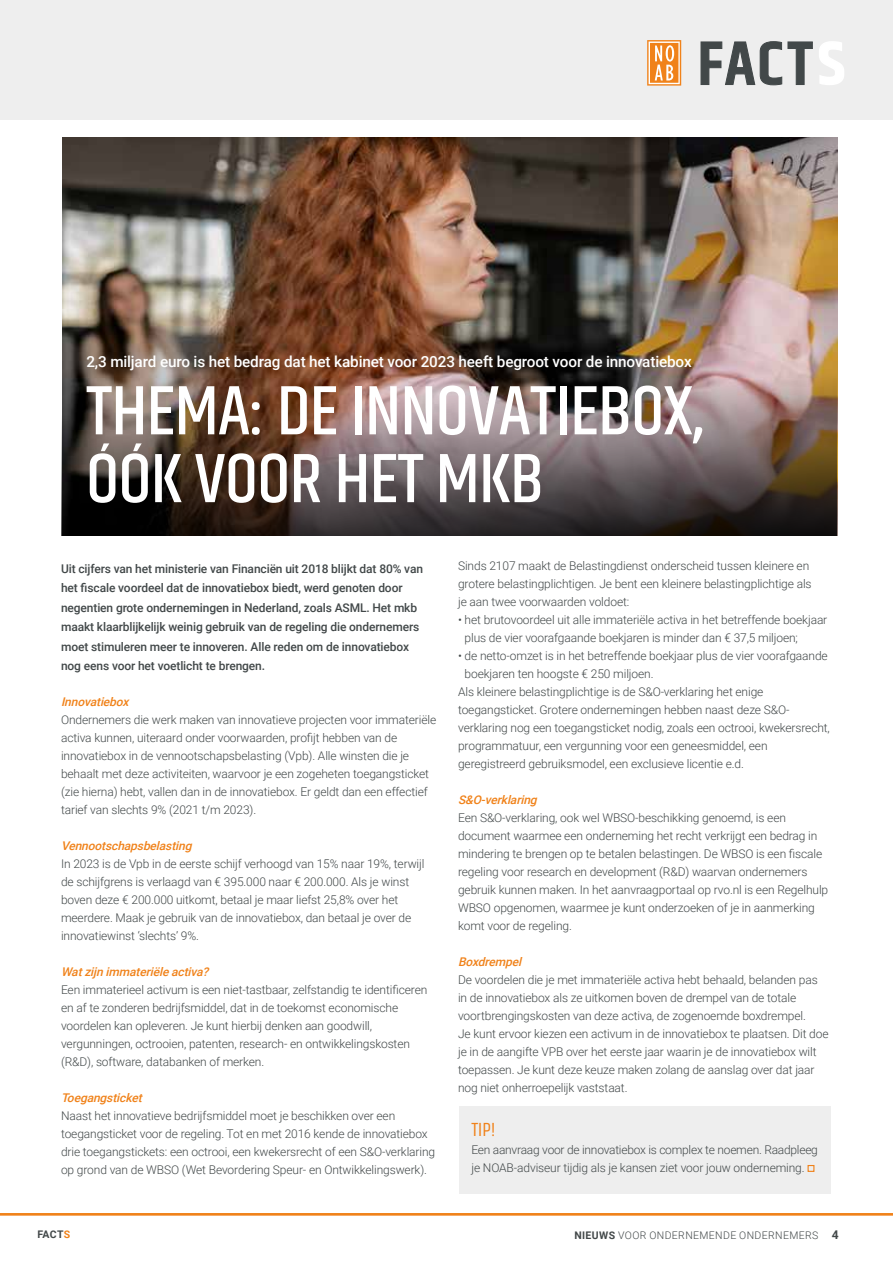
<style>
.page{position:relative;width:893px;height:1263px;background:#fff}
.page>*{position:absolute;margin:0;border:0;box-sizing:border-box;transform-origin:0 0}
.t1{font:500 70.95px/67.8px "Khand";letter-spacing:-.01em;color:#fff}
.t2{font:19.5px "Khand";color:#f0821a}
.t3{font:500 15.3px "Roboto";letter-spacing:-.01em;color:#fff}
.t4{font:300 12px/18px "Roboto";letter-spacing:-.01em;color:#424849}
.t5{font:500 12px/19.5px "Roboto";letter-spacing:-.01em;color:#424849}
.t6{font:italic 500 12px "Roboto";color:#f0821a}
.t7{font:300 10.5px "Roboto";letter-spacing:.035em;color:#424849}
.t8{font:700 10.5px "Roboto";letter-spacing:.025em;color:#424849}
.s1{color:#f0821a}
.s2{font-weight:700}
.s3{font-weight:700;font-size:12px}
</style>
<div class="page">
<hr style="left:0;top:1213px;width:893px;height:3px;background:#f0821a">
<div style="left:0;top:0;width:893px;height:120px;background:#eee"></div>
<svg style="left:647px;top:40px;width:34px;height:46px;background:#f4a962"></svg>
<svg style="left:700px;top:41px;width:144px;height:45px"></svg>
<img style="left:63px;top:138px;width:774px;height:140px">
<img style="left:62px;top:278px;width:775px;height:258px">
<div style="left:459px;top:1106px;width:372px;height:88px;background:#eee"></div>
<svg style="left:807px;top:1165px;width:8px;height:7px"></svg>
<p class="t3" style="left:86px;top:351px;width:607px">2,3 miljard euro is het bedrag dat het kabinet voor 2023 heeft begroot voor de innovatiebox</p>
<h1 class="t1" style="left:86px;top:381px;width:619px">THEMA: DE INNOVATIEBOX,<br>ÓÓK VOOR HET MKB</h1>
<p class="t5" style="left:61px;top:558px;width:363px">Uit cijfers van het ministerie van Financiën uit 2018 blijkt dat 80% van het fiscale voordeel dat de innovatiebox biedt, werd genoten door negentien grote ondernemingen in Nederland, zoals ASML. Het mkb maakt klaarblijkelijk weinig gebruik van de regeling die ondernemers moet stimuleren meer te innoveren. Alle reden om de innovatiebox nog eens voor het voetlicht te brengen.</p>
<p class="t6" style="left:61px;top:694px;width:73px">Innovatiebox</p>
<p class="t4" style="left:61px;top:711px;width:377px">Ondernemers die werk maken van innovatieve projecten voor immateriële activa kunnen, uiteraard onder voorwaarden, profijt hebben van de innovatiebox in de vennootschapsbelasting (Vpb). Alle winsten die je behaalt met deze activiteiten, waarvoor je een zogeheten toegangsticket (zie hierna) hebt, vallen dan in de innovatiebox. Er geldt dan een effectief tarief van slechts 9% (2021 t/m 2023).</p>
<p class="t6" style="left:61px;top:838px;width:136px">Vennootschapsbelasting</p>
<p class="t4" style="left:61px;top:855px;width:365px">In 2023 is de Vpb in de eerste schijf verhoogd van 15% naar 19%, terwijl de schijfgrens is verlaagd van € 395.000 naar € 200.000. Als je winst boven deze € 200.000 uitkomt, betaal je maar liefst 25,8% over het meerdere. Maak je gebruik van de innovatiebox, dan betaal je over de innovatiewinst ‘slechts’ 9%.</p>
<p class="t6" style="left:61px;top:964px;width:153px">Watzijnimmateriëleactiva?</p>
<p class="t4" style="left:61px;top:981px;width:368px">Een immaterieel activum is een niet-tastbaar, zelfstandig te identificeren en af te zonderen bedrijfsmiddel, dat in de toekomst economische voordelen kan opleveren. Je kunt hierbij denken aan goodwill, vergunningen, octrooien, patenten, research- en ontwikkelingskosten (R&amp;D), software, databanken of merken.</p>
<p class="t6" style="left:61px;top:1090px;width:86px">Toegangsticket</p>
<p class="t4" style="left:61px;top:1107px;width:376px">Naast het innovatieve bedrijfsmiddel moet je beschikken over een toegangsticket voor de regeling. Tot en met 2016 kende de innovatiebox drie toegangstickets: een octrooi, een kwekersrecht of een S&amp;O-verklaring op grond van de WBSO (Wet Bevordering Speur- en Ontwikkelingswerk).</p>
<p class="t4" style="left:458px;top:556px;width:355px">Sinds 2107 maakt de Belastingdienst onderscheid tussen kleinere en grotere belastingplichtigen. Je bent een kleinere belastingplichtige als je aan twee voorwaarden voldoet:</p>
<p class="t4" style="left:465px;top:610px;width:364px;text-indent:-7px">• het brutovoordeel uit alle immateriële activa in het betreffende boekjaar plus de vier voorafgaande boekjaren is minder dan € 37,5 miljoen;</p>
<p class="t4" style="left:458px;top:646px;width:371px">• de netto-omzet is in het betreffende boekjaar plus de vier voorafgaande</p>
<p class="t4" style="left:465px;top:664px;width:190px">boekjaren ten hoogste € 250 miljoen.</p>
<p class="t4" style="left:458px;top:682px;width:307px">Als kleinere belastingplichtige is de S&amp;O-verklaring het enige</p>
<p class="t4" style="left:458px;top:700px;width:333px">toegangsticket. Grotere ondernemingen hebben naast deze S&amp;O-</p>
<p class="t4" style="left:458px;top:718px;width:373px">verklaring nog een toegangsticket nodig, zoals een octrooi, kwekersrecht,</p>
<p class="t4" style="left:458px;top:736px;width:311px">programmatuur, een vergunning voor een geneesmiddel, een</p>
<p class="t4" style="left:458px;top:754px;width:287px">geregistreerd gebruiksmodel, een exclusieve licentie e.d.</p>
<p class="t6" style="left:458px;top:791px;width:84px">S&amp;O-verklaring</p>
<p class="t4" style="left:458px;top:808px;width:372px">Een S&amp;O-verklaring, ook wel WBSO-beschikking genoemd, is een document waarmee een onderneming het recht verkrijgt een bedrag in mindering te brengen op te betalen belastingen. De WBSO is een fiscale regeling voor research en development (R&amp;D) waarvan ondernemers gebruik kunnen maken. In het aanvraagportaal op rvo.nl is een Regelhulp WBSO opgenomen, waarmee je kunt onderzoeken of je in aanmerking komt voor de regeling.</p>
<p class="t6" style="left:458px;top:953px;width:68px">Boxdrempel</p>
<p class="t4" style="left:458px;top:970px;width:372px">De voordelen die je met immateriële activa hebt behaald, belanden pas in de innovatiebox als ze uitkomen boven de drempel van de totale voortbrengingskosten van deze activa, de zogenoemde boxdrempel.<br>Je kunt ervoor kiezen een activum in de innovatiebox te plaatsen. Dit doe je in de aangifte VPB over het eerste jaar waarin je de innovatiebox wilt toepassen. Je kunt deze keuze maken zolang de aanslag over dat jaar nog niet onherroepelijk vaststaat.</p>
<h2 class="t2" style="left:471px;top:1118px;width:26px">TIP!</h2>
<p class="t4" style="left:471px;top:1140px;width:348px">Een aanvraag voor de innovatiebox is complex te noemen. Raadpleeg je NOAB-adviseur tijdig als je kansen ziet voor jouw onderneming.</p>
<p class="t8" style="left:37px;top:1227px;width:34px">FACT<span class="s1">S</span></p>
<p class="t7" style="left:574px;top:1228px;width:266px"><span class="s2">NIEUWS</span> VOOR ONDERNEMENDE ONDERNEMERS <span class="s3">4</span></p>
</div>
